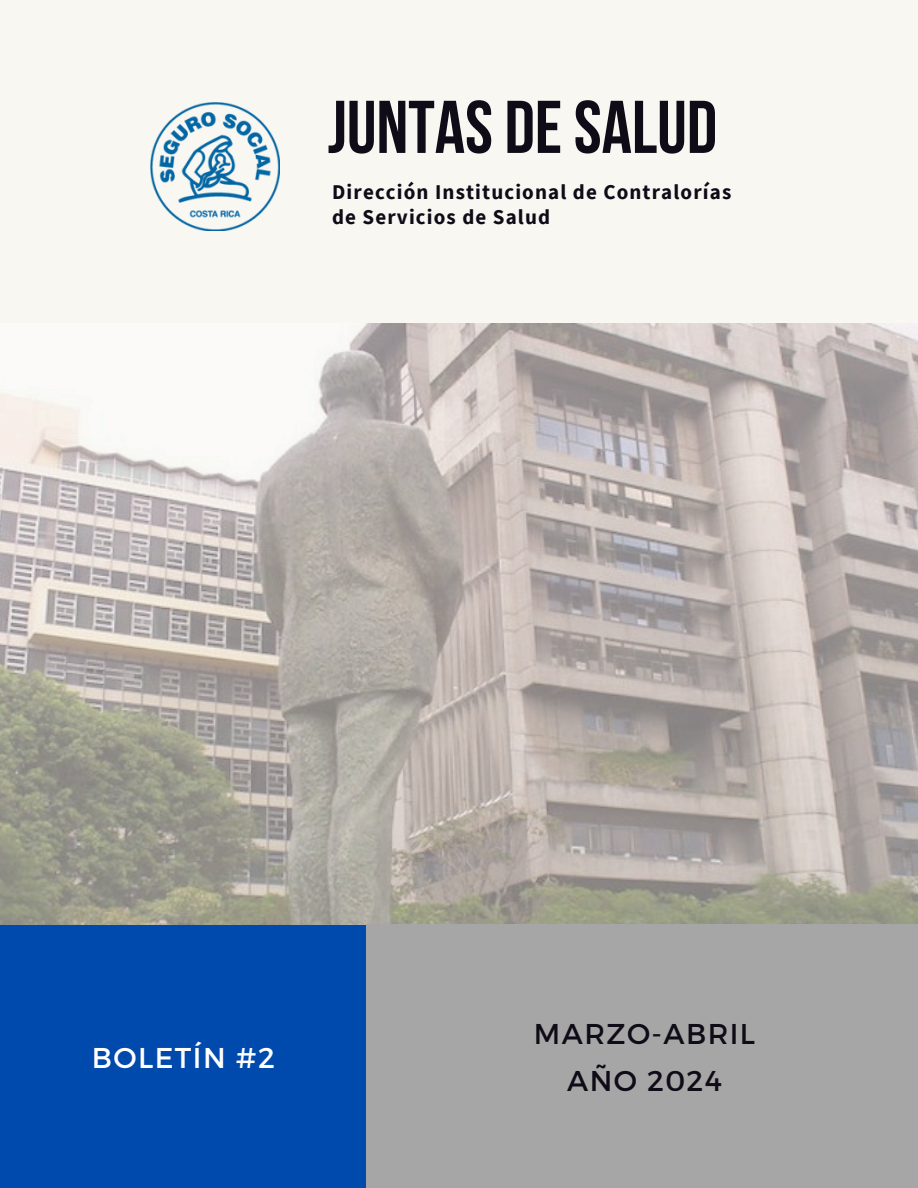
<style>
.page{position:relative;width:918px;height:1188px;background:#f8f7f2}
.page>*{position:absolute;margin:0;border:0;box-sizing:border-box;transform-origin:0 0}
.t1{font:700 74.4px "Bebas Neue";color:#0f0b17}
.t2{font:28.65px/47.2px "Montserrat";letter-spacing:.05em;color:#0f0b17;text-align:center}
.t3{font:28.65px "Montserrat";letter-spacing:.05em;color:#fff}
.t4{font:700 21px "Source Sans Pro";letter-spacing:.055em;color:#0f0b17}
</style>
<div class="page">
<img style="left:0;top:324px;width:918px;height:601px">
<div style="left:0;top:925px;width:417px;height:263px;background:#004aad"></div>
<div style="left:366px;top:924px;width:552px;height:264px;background:#a6a6a6"></div>
<img style="left:151px;top:102px;width:128px;height:128px">
<p class="t1" style="left:328px;top:97px;width:391px">JUNTAS DESALUD</p>
<p class="t4" style="left:332px;top:178px;width:401px">Dirección Institucional de Contralorías</p>
<h2 class="t4" style="left:332px;top:203px;width:219px">de Servicios de Salud</h2>
<p class="t3" style="left:92px;top:1039px;width:185px">BOLETÍN #2</p>
<p class="t2" style="left:534px;top:1009px;width:223px">MARZO-ABRIL<br>AÑO 2024</p>
</div>
